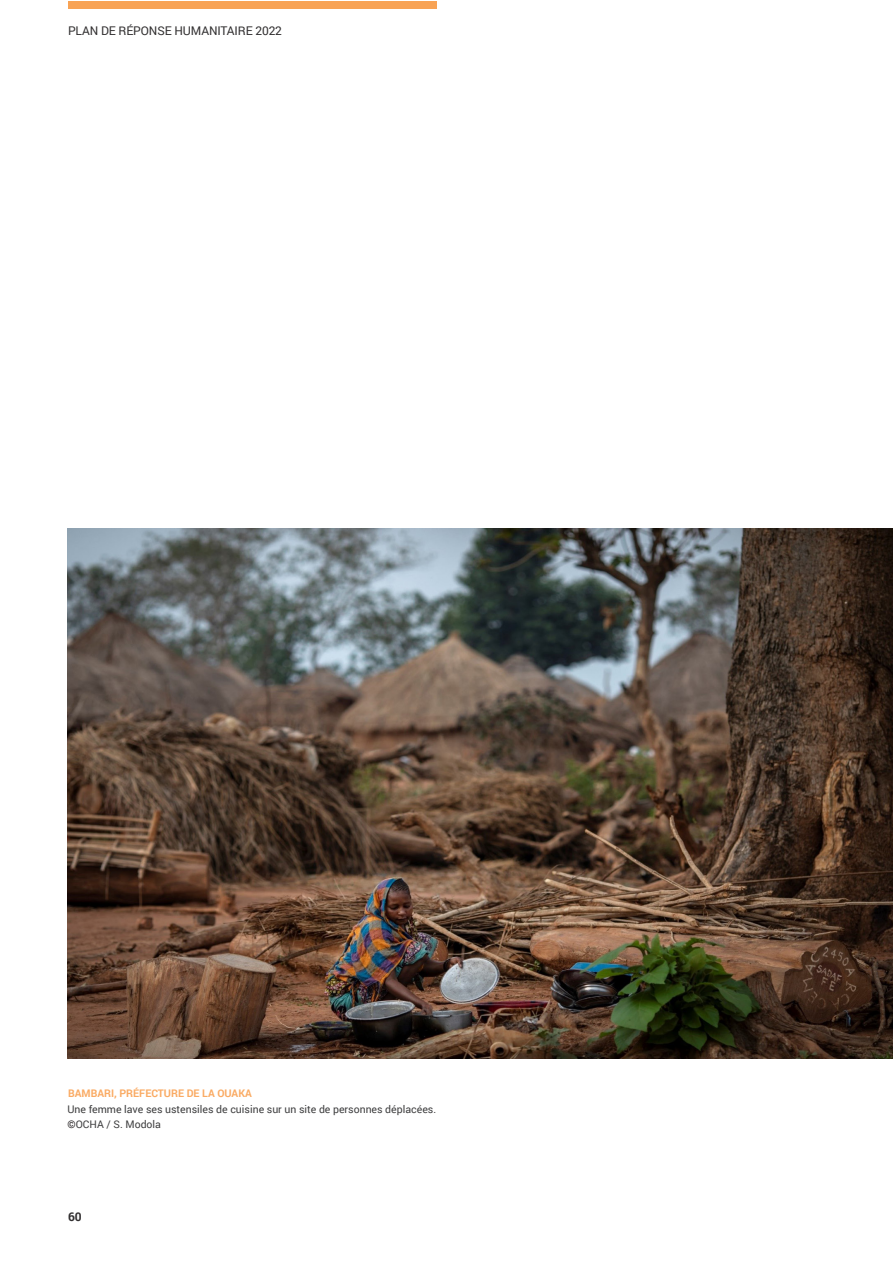
<style>
.page{position:relative;width:893px;height:1263px;background:#fff}
.page>*{position:absolute;margin:0;border:0;box-sizing:border-box;transform-origin:0 0}
.t1{font:12px "Roboto";letter-spacing:-.01em;color:#312f30}
.t2{font:700 12px "Roboto";color:#312f30}
.Caption_left_aligned{font:10.5px "Roboto";color:#3e3e3f}
.Caption_title_left_a{font:700 10.5px "Roboto";color:#faab64}
.s1{color:#231f20}
</style>
<div class="page">
<div style="left:68px;top:1px;width:369px;height:7px;background:#f8a355"></div>
<img style="left:68px;top:529px;width:825px;height:529px">
<p class="t1" style="left:68px;top:22px;width:216px">PLAN DE RÉPONSE HUMANITAIRE 2022</p>
<p class="Caption_title_left_a" style="left:68px;top:1085px;width:185px">BAMBARI, PRÉFECTURE DE LA OUAKA</p>
<p class="Caption_left_aligned" style="left:68px;top:1102px;width:370px">Une femme lave ses ustensiles de cuisine sur un site de personnes déplacées.</p>
<p class="Caption_left_aligned" style="left:68px;top:1117px;width:95px"><span class="s1">©</span>OCHA / S. Modola</p>
<p class="t2" style="left:68px;top:1208px;width:15px">60</p>
</div>
